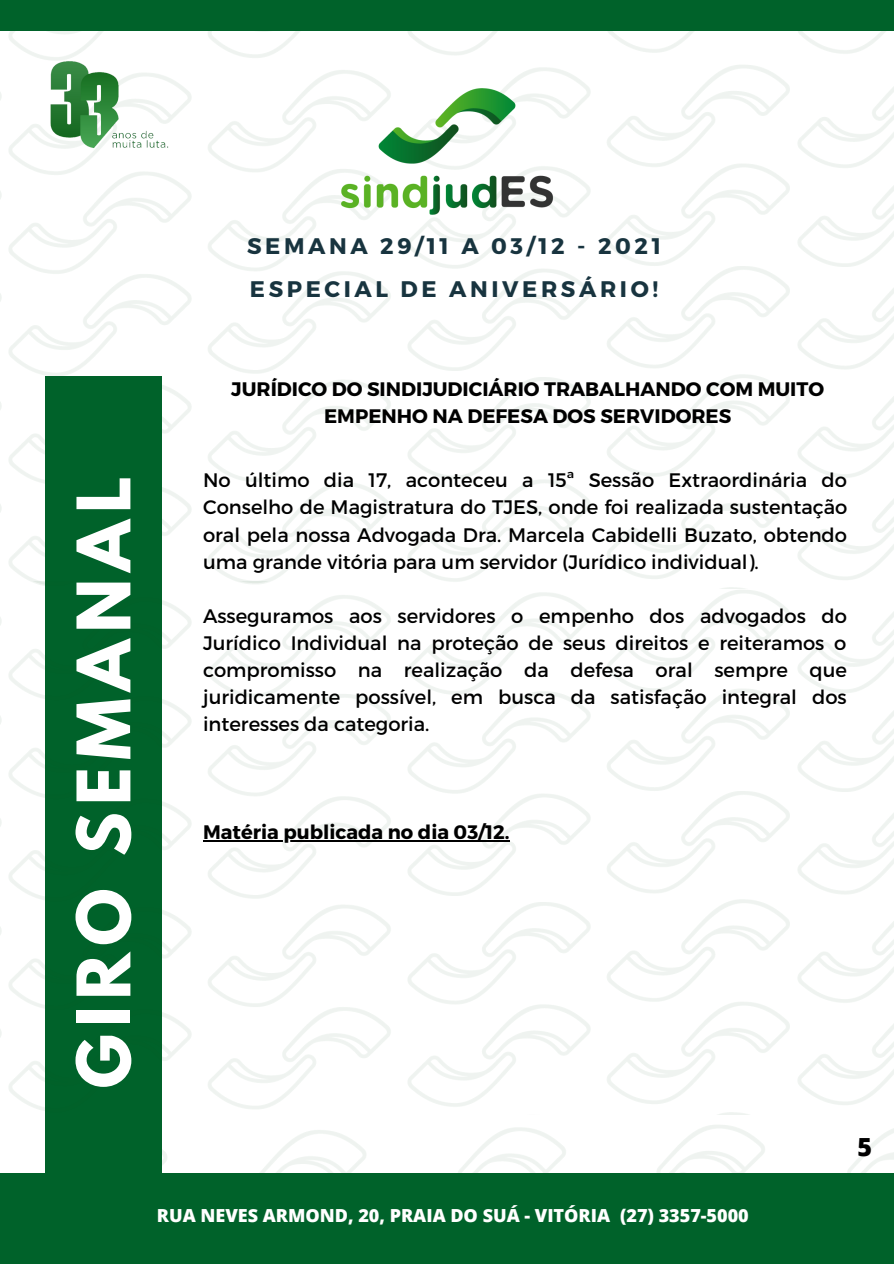
<style>
.page{position:relative;width:894px;height:1264px;background:#fff}
.page>*{position:absolute;margin:0;border:0;box-sizing:border-box;transform-origin:0 0}
.t1{font:700 65.25px "League Spartan";letter-spacing:.11em;color:#fff}
.t2{font:800 24.9px "Open Sans";color:#000}
.t3{font:700 22.5px "Montserrat";letter-spacing:.16em;color:#18343f}
.t4{font:19.5px/27px "Montserrat";color:#000;text-align:justify}
.t5{font:700 19.5px/27px "Montserrat";color:#000;text-align:center}
.t6{font:800 18px "Open Sans";color:#fff}
</style>
<div class="page">
<img style="left:0;top:30px;width:893px;height:551px">
<img style="left:45px;top:1121px;width:848px;height:51px">
<div style="left:46px;top:376px;width:116px;height:829px;background:#00622a"></div>
<div style="left:0;top:1172px;width:893px;height:91px;background:#00622a"></div>
<div style="left:0;top:0;width:893px;height:30px;background:#00622a"></div>
<img style="left:0;top:581px;width:893px;height:533px">
<img style="left:302px;top:69px;width:289px;height:163px">
<hr style="left:203px;top:840px;width:306px;height:1px;background:#000">
<img style="left:0;top:30px;width:253px;height:158px">
<p class="t3" style="left:247px;top:231px;width:415px">SEMANA 29/11 A 03/12 - 2021</p>
<p class="t3" style="left:250px;top:274px;width:409px">ESPECIAL DE ANIVERSÁRIO!</p>
<p class="t1" style="left:72px;top:1088px;width:613px;rotate:-90deg">GIRO SEMANAL</p>
<p class="t5" style="left:231px;top:374px;width:594px">JURÍDICO DO SINDIJUDICIÁRIO TRABALHANDO COM MUITO<br>EMPENHO NA DEFESA DOS SERVIDORES</p>
<p class="t4" style="left:203px;top:466px;width:645px">No último dia 17, aconteceu a 15ª Sessão Extraordinária do Conselho de Magistratura do TJES, onde foi realizada sustentação oral pela nossa Advogada Dra. Marcela Cabidelli Buzato, obtendo uma grande vitória para um servidor (Jurídico individual).</p>
<p class="t4" style="left:203px;top:601px;width:645px">Asseguramos aos servidores o empenho dos advogados do Jurídico Individual na proteção de seus direitos e reiteramos o compromisso na realização da defesa oral sempre que juridicamente possível, em busca da satisfação integral dos interesses da categoria.</p>
<p class="t5" style="left:203px;top:817px;width:308px">Matéria publicada no dia 03/12.</p>
<p class="t6" style="left:157px;top:1203px;width:593px">RUA NEVES ARMOND, 20, PRAIA DO SUÁ - VITÓRIA (27) 3357-5000</p>
<p class="t2" style="left:857px;top:1129px;width:16px">5</p>
</div>
